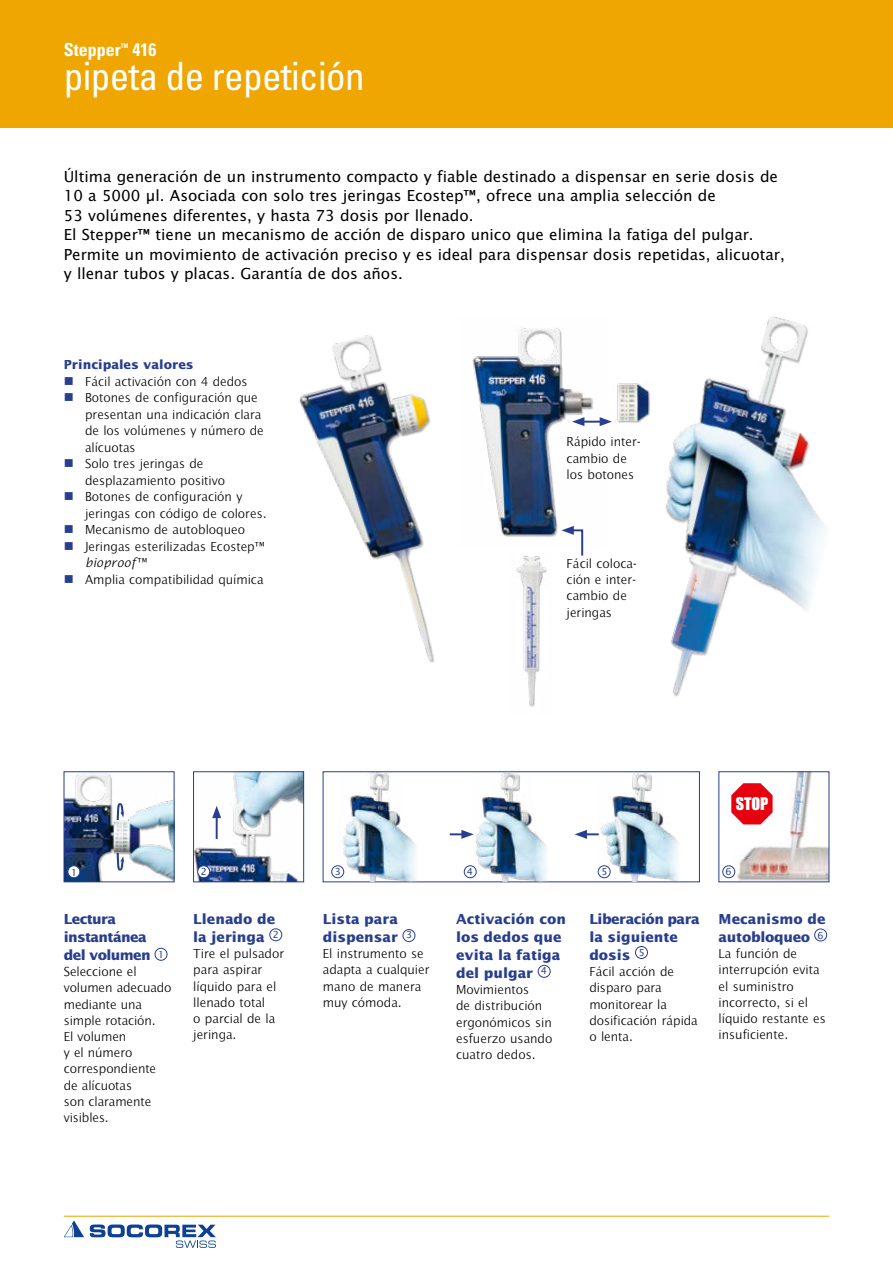
<style>
.page{position:relative;width:893px;height:1263px;background:#fff}
.page>*{position:absolute;margin:0;border:0;box-sizing:border-box;transform-origin:0 0}
.t1{font:condensed 39px "Univers LT Std";letter-spacing:-.015em;color:#fff}
.t2{font:700 condensed 18px "Univers LT Std";color:#fff}
.t3{font:16.5px/19.5px "Lucida Sans EF";color:#000}
.t4{font:16.2px "Impact";color:#fff}
.t5{font:700 15px/18px "Lucida Sans EF";color:#283e8e}
.t6{font:700 15px/18px "Lucida Sans EF";letter-spacing:-.04em;color:#283e8e}
.t7{font:700 15px/18px "Lucida Sans EF";letter-spacing:-.02em;color:#283e8e}
.t8{font:300 13.5px/16.2px "Lucida Sans EF";color:#000}
.t9{font:700 13.5px "Lucida Sans EF";color:#283e8e}
.t10{font:italic 300 13.5px "Lucida Sans";color:#000}
.t11{font:10.5px "Lucida Sans EF";color:#283e8e}
.s1{color:#283e8e}
.s2{font-family:"Lucida Sans EF";font-style:normal}
.s3{font-weight:400;font-size:10.5px}
</style>
<div class="page">
<div style="left:0;top:0;width:893px;height:128px;background:#efa600"></div>
<img style="left:665px;top:316px;width:160px;height:381px">
<img style="left:504px;top:327px;width:96px;height:210px">
<img style="left:299px;top:335px;width:205px;height:328px">
<img style="left:617px;top:383px;width:33px;height:40px">
<img style="left:516px;top:556px;width:31px;height:151px">
<hr style="left:581px;top:421px;width:22px;height:2px;background:#283e8e">
<svg style="left:572px;top:417px;width:12px;height:9px"></svg>
<svg style="left:600px;top:417px;width:12px;height:9px"></svg>
<svg style="left:561px;top:526px;width:23px;height:30px"></svg>
<div style="left:635px;top:946px;width:13px;height:13px;border:1px solid #283e8e;border-radius:50%"></div>
<div style="left:814px;top:929px;width:13px;height:12px;border:1px solid #283e8e;border-radius:50%"></div>
<div style="left:403px;top:929px;width:12px;height:13px;border:1px solid #283e8e;border-radius:50%"></div>
<div style="left:538px;top:965px;width:13px;height:13px;border:1px solid #283e8e;border-radius:50%"></div>
<div style="left:155px;top:948px;width:12px;height:13px;border:1px solid #283e8e;border-radius:50%"></div>
<div style="left:269px;top:928px;width:13px;height:13px;border:1px solid #283e8e;border-radius:50%"></div>
<img style="left:195px;top:773px;width:107px;height:107px">
<div style="left:193px;top:771px;width:111px;height:111px;border:1px solid #283e8e"></div>
<hr style="left:216px;top:815px;width:2px;height:24px;background:#283e8e">
<svg style="left:212px;top:806px;width:9px;height:12px"></svg>
<div style="left:198px;top:866px;width:12px;height:12px;background:#fff;border-radius:50%"></div>
<div style="left:197px;top:865px;width:13px;height:13px;border:1px solid #283e8e;border-radius:50%"></div>
<div style="left:323px;top:771px;width:377px;height:111px;border:1px solid #283e8e"></div>
<img style="left:338px;top:771px;width:80px;height:111px">
<div style="left:332px;top:866px;width:12px;height:12px;background:#fff;border-radius:50%"></div>
<div style="left:331px;top:865px;width:13px;height:13px;border:1px solid #283e8e;border-radius:50%"></div>
<img style="left:473px;top:771px;width:75px;height:111px">
<svg style="left:450px;top:830px;width:24px;height:9px"></svg>
<div style="left:464px;top:866px;width:12px;height:12px;background:#fff;border-radius:50%"></div>
<div style="left:464px;top:865px;width:13px;height:13px;border:1px solid #283e8e;border-radius:50%"></div>
<img style="left:598px;top:771px;width:82px;height:111px">
<svg style="left:575px;top:830px;width:24px;height:9px"></svg>
<div style="left:598px;top:866px;width:12px;height:12px;background:#fff;border-radius:50%"></div>
<div style="left:598px;top:865px;width:13px;height:13px;border:1px solid #283e8e;border-radius:50%"></div>
<img style="left:722px;top:773px;width:105px;height:107px">
<div style="left:723px;top:780px;width:61px;height:48px;background:#fff"></div>
<svg style="left:731px;top:783px;width:42px;height:41px"></svg>
<div style="left:723px;top:866px;width:12px;height:12px;background:#fff;border-radius:50%"></div>
<div style="left:722px;top:865px;width:13px;height:13px;border:1px solid #283e8e;border-radius:50%"></div>
<img style="left:66px;top:773px;width:106px;height:107px">
<div style="left:64px;top:771px;width:110px;height:111px;border:1px solid #283e8e"></div>
<div style="left:68px;top:866px;width:12px;height:12px;background:#fff;border-radius:50%"></div>
<div style="left:67px;top:865px;width:13px;height:13px;border:1px solid #283e8e;border-radius:50%"></div>
<svg style="left:117px;top:803px;width:7px;height:17px"></svg>
<svg style="left:117px;top:854px;width:7px;height:16px"></svg>
<hr style="left:64px;top:1216px;width:765px;height:1px;background:#efa600">
<svg style="left:64px;top:1220px;width:20px;height:17px"></svg>
<svg style="left:90px;top:1224px;width:126px;height:24px"></svg>
<h2 class="t2" style="left:64px;top:38px;width:94px">Stepper<sup>™</sup> 416</h2>
<h1 class="t1" style="left:64px;top:51px;width:302px">pipeta de repetición</h1>
<p class="t3" style="left:64px;top:167px;width:723px">Última generación de un instrumento compacto y fiable destinado a dispensar en serie dosis de 10 a 5000 µl. Asociada con solo tres jeringas Ecostep™, ofrece una amplia selección de<br>53 volúmenes diferentes, y hasta 73 dosis por llenado.<br>El Stepper™ tiene un mecanismo de acción de disparo unico que elimina la fatiga del pulgar.<br>Permite un movimiento de activación preciso y es ideal para dispensar dosis repetidas, alicuotar, y llenar tubos y placas. Garantía de dos años.</p>
<p class="t9" style="left:64px;top:357px;width:131px">Principales valores</p>
<p class="t8" style="left:64px;top:373px;width:185px"><span class="s1">■</span> Fácil activación con 4 dedos</p>
<p class="t8" style="left:85px;top:389px;width:180px;text-indent:-21px"><span class="s1">■</span> Botones de configuración que presentan una indicación clara de los volúmenes y número de alícuotas</p>
<p class="t8" style="left:85px;top:455px;width:142px;text-indent:-21px"><span class="s1">■</span> Solo tres jeringas de desplazamiento positivo</p>
<p class="t8" style="left:85px;top:488px;width:183px;text-indent:-21px"><span class="s1">■</span> Botones de configuración y jeringas con código de colores.</p>
<p class="t8" style="left:64px;top:521px;width:183px"><span class="s1">■</span> Mecanismo de autobloqueo</p>
<p class="t8" style="left:64px;top:538px;width:203px"><span class="s1">■</span> Jeringas esterilizadas Ecostep™</p>
<p class="t10" style="left:85px;top:555px;width:64px">bioproof<span class="s2">™</span></p>
<p class="t8" style="left:64px;top:571px;width:201px"><span class="s1">■</span> Amplia compatibilidad química</p>
<p class="t8" style="left:567px;top:434px;width:76px">Rápido inter&shy;cambio de los botones</p>
<p class="t8" style="left:567px;top:555px;width:72px">Fácil coloca&shy;ción e inter&shy;cambio de jeringas</p>
<p class="t4" style="left:736px;top:793px;width:34px">STOP</p>
<p class="t11" style="left:201px;top:866px;width:8px">2</p>
<p class="t11" style="left:335px;top:866px;width:8px">3</p>
<p class="t11" style="left:467px;top:866px;width:8px">4</p>
<p class="t11" style="left:601px;top:866px;width:8px">5</p>
<p class="t11" style="left:71px;top:867px;width:8px">1</p>
<p class="t11" style="left:725px;top:866px;width:8px">6</p>
<p class="t6" style="left:64px;top:910px;width:102px">Lectura instantánea del volumen <span class="s3">1</span></p>
<p class="t8" style="left:64px;top:963px;width:109px">Seleccione el volumen adecuado mediante una simple rotación.<br>El volumen<br>y el número correspondiente de alícuotas<br>son claramente visibles.</p>
<p class="t5" style="left:193px;top:910px;width:87px">Llenado de la jeringa <sup>2</sup></p>
<p class="t8" style="left:193px;top:945px;width:92px">Tire el pulsador para aspirar líquido para el llenado total<br>o parcial de la jeringa.</p>
<p class="t5" style="left:323px;top:910px;width:91px">Lista para dispensar <sup>3</sup></p>
<p class="t8" style="left:323px;top:945px;width:108px">El instrumento se adapta a cualquier mano de manera muy cómoda.</p>
<p class="t5" style="left:456px;top:910px;width:111px">Activación con los dedos que evita la fatiga del pulgar <sup>4</sup></p>
<p class="t8" style="left:456px;top:981px;width:98px">Movimientos<br>de distribución ergonómicos sin esfuerzo usando cuatro dedos.</p>
<p class="t5" style="left:589px;top:910px;width:112px">Liberación para la siguiente dosis <sup>5</sup></p>
<p class="t8" style="left:589px;top:963px;width:110px">Fácil acción de disparo para monitorear la dosificación rápida o lenta.</p>
<p class="t7" style="left:719px;top:910px;width:108px">Mecanismo de autobloqueo <sup>6</sup></p>
<p class="t8" style="left:719px;top:945px;width:109px">La función de interrupción evita el suministro incorrecto, si el líquido restante es insuficiente.</p>
</div>
